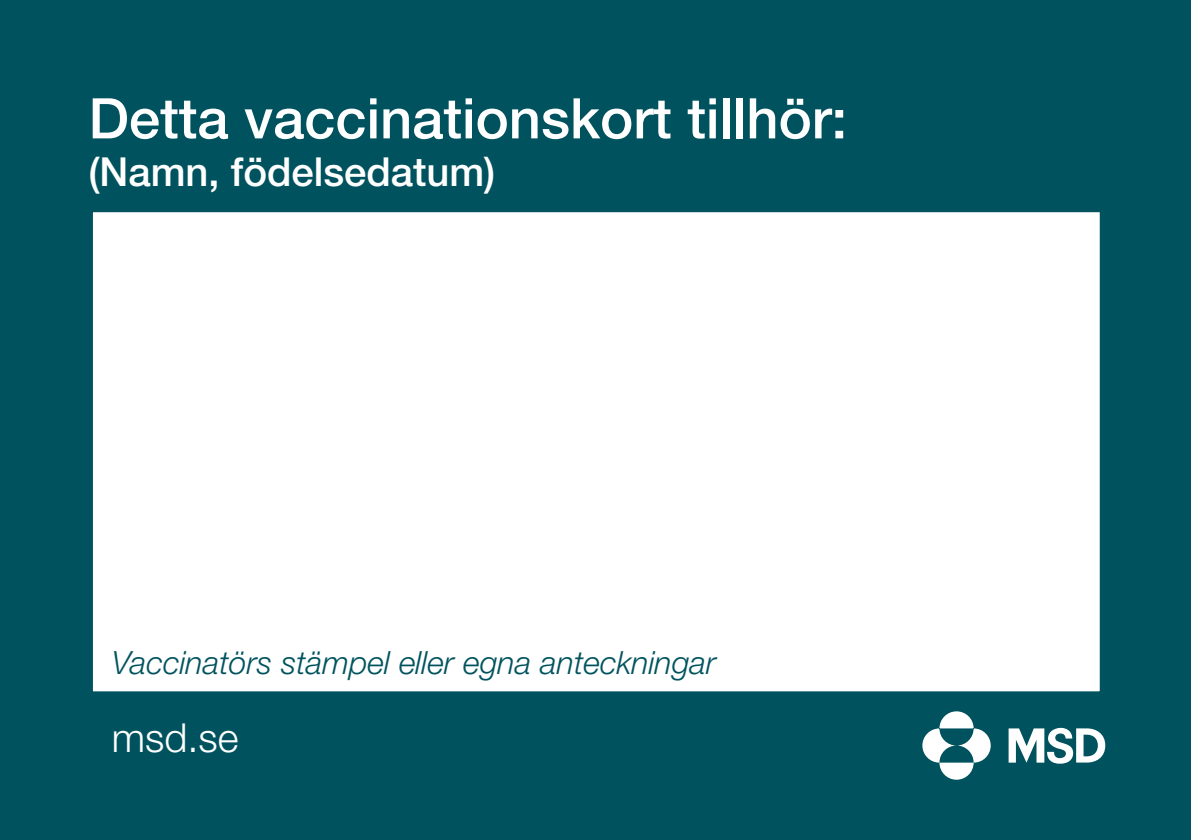
<style>
.page{position:relative;width:1191px;height:840px;background:#fff}
.page>*{position:absolute;margin:0;border:0;box-sizing:border-box;transform-origin:0 0}
.t1{font:500 56px "Helvetica Neue LT Std";color:#fff}
.t2{font:500 40px "Helvetica Neue LT Std";color:#fff}
.t3{font:300 40px "Helvetica Neue LT Std";color:#fff}
.t4{font:italic 300 32px "Helvetica Neue LT Std";color:#00535e}
</style>
<div class="page">
<div style="left:0;top:0;width:1191px;height:839px;background:#00535e"></div>
<svg style="left:922px;top:711px;width:68px;height:68px"></svg>
<svg style="left:1008px;top:727px;width:97px;height:36px"></svg>
<div style="left:88px;top:207px;width:1016px;height:488px;background:#fff;border:4px solid #00535e"></div>
<h1 class="t1" style="left:88px;top:85px;width:760px">Detta vaccinationskort tillhör:</h1>
<p class="t2" style="left:88px;top:148px;width:408px">(Namn, födelsedatum)</p>
<p class="t4" style="left:112px;top:642px;width:606px">Vaccinatörs stämpel eller egna anteckningar</p>
<p class="t3" style="left:112px;top:713px;width:128px">msd.se</p>
</div>
